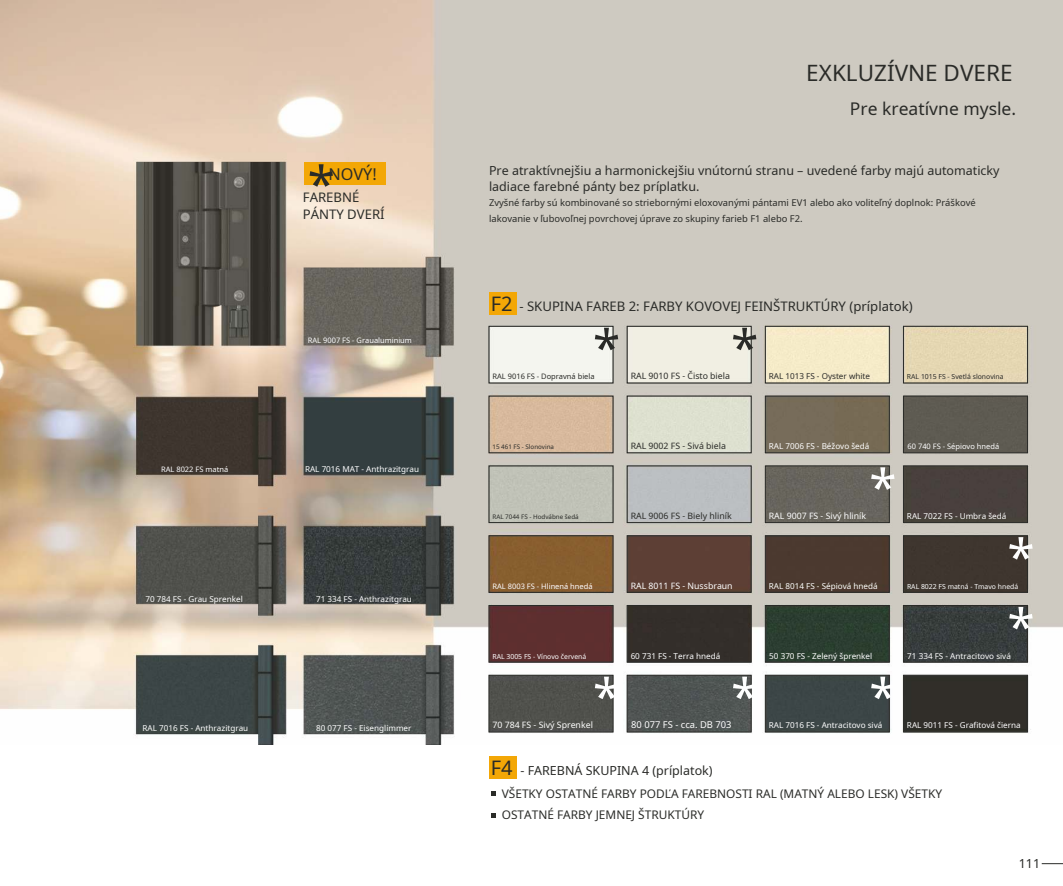
<style>
.page{position:relative;width:1063px;height:886px;background:#fff}
.page>*{position:absolute;margin:0;border:0;box-sizing:border-box;transform-origin:0 0}
.t1{font:50px "Noto Sans";color:#fefefe}
.t2{font:50px "Noto Sans";color:#2a2b28}
.t3{font:22.5px "Noto Sans";color:#2a2b28}
.t4{font:17.5px "Noto Sans";color:#2a2b28}
.t5{font:16.25px "Noto Sans";color:#2a2b28}
.t6{font:13.12px/16.5px "Noto Sans";color:#2a2b28}
.t7{font:12.5px/15.8px "Noto Sans";color:#2a2b28}
.t8{font:11.88px/20.6px "Noto Sans";color:#2a2b28}
.t9{font:9.38px/15.8px "Noto Sans";color:#2a2b28}
.t10{font:9.38px "Noto Sans";color:#fefefe}
.t11{font:8.75px "Noto Sans";color:#2a2b28}
.t12{font:8.75px "Noto Sans";color:#fefefe}
.t13{font:8.12px "Noto Sans";color:#fefefe}
.t14{font:8.12px "Noto Sans";color:#2a2b28}
.t15{font:7.5px "Noto Sans";color:#fefefe}
.t16{font:7.5px "Noto Sans";color:#2a2b28}
.t17{font:6.88px "Noto Sans";color:#fefefe}
.t18{font:6.88px "Noto Sans";color:#2a2b28}
.t19{font:6.25px "Noto Sans";color:#2a2b28}
.s1{font-size:20px}
</style>
<div class="page">
<svg style="left:1042px;top:863px;width:21px;height:1px"></svg>
<img style="left:0;top:0;width:1063px;height:745px">
<div style="left:489px;top:326px;width:124px;height:57px;border:1px solid #2a2b28"></div>
<div style="left:489px;top:396px;width:124px;height:57px;border:1px solid #2a2b28"></div>
<div style="left:489px;top:466px;width:124px;height:57px;border:1px solid #2a2b28"></div>
<div style="left:489px;top:535px;width:124px;height:57px;border:1px solid #2a2b28"></div>
<div style="left:489px;top:605px;width:124px;height:57px;border:1px solid #2a2b28"></div>
<div style="left:489px;top:675px;width:124px;height:57px;border:1px solid #2a2b28"></div>
<div style="left:627px;top:326px;width:124px;height:57px;border:1px solid #2a2b28"></div>
<div style="left:627px;top:396px;width:124px;height:57px;border:1px solid #2a2b28"></div>
<div style="left:627px;top:466px;width:124px;height:57px;border:1px solid #2a2b28"></div>
<div style="left:627px;top:535px;width:124px;height:57px;border:1px solid #2a2b28"></div>
<div style="left:627px;top:605px;width:124px;height:57px;border:1px solid #2a2b28"></div>
<div style="left:627px;top:675px;width:124px;height:57px;border:1px solid #2a2b28"></div>
<div style="left:765px;top:326px;width:125px;height:57px;border:1px solid #2a2b28"></div>
<div style="left:765px;top:396px;width:125px;height:57px;border:1px solid #2a2b28"></div>
<div style="left:765px;top:466px;width:125px;height:57px;border:1px solid #2a2b28"></div>
<div style="left:765px;top:535px;width:125px;height:57px;border:1px solid #2a2b28"></div>
<div style="left:765px;top:605px;width:125px;height:57px;border:1px solid #2a2b28"></div>
<div style="left:765px;top:675px;width:125px;height:57px;border:1px solid #2a2b28"></div>
<div style="left:903px;top:326px;width:125px;height:57px;border:1px solid #2a2b28"></div>
<div style="left:903px;top:396px;width:125px;height:57px;border:1px solid #2a2b28"></div>
<div style="left:903px;top:466px;width:125px;height:57px;border:1px solid #2a2b28"></div>
<div style="left:903px;top:535px;width:125px;height:57px;border:1px solid #2a2b28"></div>
<div style="left:903px;top:605px;width:125px;height:57px;border:1px solid #2a2b28"></div>
<div style="left:903px;top:675px;width:125px;height:57px;border:1px solid #2a2b28"></div>
<div style="left:489px;top:292px;width:27px;height:23px;background:#f3a706"></div>
<div style="left:304px;top:162px;width:82px;height:23px;background:#f3a706"></div>
<div style="left:489px;top:756px;width:27px;height:23px;background:#f3a706"></div>
<svg style="left:491px;top:791px;width:4px;height:4px"></svg>
<svg style="left:492px;top:813px;width:4px;height:4px"></svg>
<h2 class="t3" style="left:806px;top:57px;width:208px">EXKLUZÍVNE DVERE</h2>
<h3 class="t4" style="left:850px;top:96px;width:168px">Pre kreatívne mysle.</h3>
<h1 class="t2" style="left:307px;top:149px;width:29px">*</h1>
<h3 class="t5" style="left:328px;top:163px;width:50px">NOVÝ!</h3>
<h3 class="t7" style="left:489px;top:162px;width:512px">Pre atraktívnejšiu a harmonickejšiu vnútornú stranu – uvedené farby majú automaticky ladiace farebné pánty bez príplatku.</h3>
<p class="t9" style="left:489px;top:195px;width:488px">Zvyšné farby sú kombinované so striebornými eloxovanými pántami EV1 alebo ako voliteľný doplnok: Práškové lakovanie v ľubovoľnej povrchovej úprave zo skupiny farieb F1 alebo F2.</p>
<h3 class="t6" style="left:303px;top:189px;width:83px">FAREBNÉ<br>PÁNTY DVERÍ</h3>
<p class="t15" style="left:308px;top:335px;width:106px">RAL 9007 FS - Graualuminium</p>
<p class="t15" style="left:161px;top:464px;width:69px">RAL 8022 FS matná</p>
<p class="t13" style="left:305px;top:463px;width:116px">RAL 7016 MAT - Anthrazitgrau</p>
<p class="t13" style="left:145px;top:593px;width:99px">70 784 FS - Grau Sprenkel</p>
<p class="t13" style="left:316px;top:593px;width:97px">71 334 FS - Anthrazitgrau</p>
<h3 class="t6" style="left:491px;top:298px;width:423px"><span class="s1">F2</span> - SKUPINA FAREB 2: FARBY KOVOVEJ FEINŠTRUKTÚRY (príplatok)</h3>
<h1 class="t2" style="left:593px;top:312px;width:29px">*</h1>
<p class="t16" style="left:492px;top:371px;width:104px">RAL 9016 FS - Dopravná biela</p>
<h1 class="t2" style="left:731px;top:312px;width:29px">*</h1>
<p class="t11" style="left:631px;top:370px;width:101px">RAL 9010 FS - Čisto biela</p>
<p class="t14" style="left:769px;top:371px;width:103px">RAL 1013 FS - Oyster white</p>
<p class="t18" style="left:907px;top:372px;width:98px">RAL 1015 FS - Svetlá slonovina</p>
<p class="t19" style="left:492px;top:443px;width:63px">15 461 FS - Slonovina</p>
<p class="t11" style="left:631px;top:440px;width:97px">RAL 9002 FS - Sivá biela</p>
<p class="t13" style="left:769px;top:441px;width:102px">RAL 7006 FS - Béžovo šedá</p>
<p class="t15" style="left:908px;top:441px;width:93px">60 740 FS - Sépiovo hnedá</p>
<h1 class="t1" style="left:869px;top:452px;width:29px">*</h1>
<p class="t19" style="left:492px;top:512px;width:88px">RAL 7044 FS - Hodvábne šedá</p>
<p class="t11" style="left:631px;top:510px;width:103px">RAL 9006 FS - Biely hliník</p>
<p class="t12" style="left:769px;top:510px;width:99px">RAL 9007 FS - Sivý hliník</p>
<p class="t13" style="left:907px;top:510px;width:101px">RAL 7022 FS - Umbra šedá</p>
<h1 class="t1" style="left:1007px;top:522px;width:29px">*</h1>
<p class="t15" style="left:492px;top:581px;width:102px">RAL 8003 FS - Hlinená hnedá</p>
<p class="t12" style="left:631px;top:579px;width:104px">RAL 8011 FS - Nussbraun</p>
<p class="t13" style="left:769px;top:580px;width:110px">RAL 8014 FS - Sépiová hnedá</p>
<p class="t17" style="left:907px;top:581px;width:113px">RAL 8022 FS matná - Tmavo hnedá</p>
<h1 class="t1" style="left:1007px;top:591px;width:29px">*</h1>
<p class="t17" style="left:492px;top:651px;width:95px">RAL 3005 FS - Vínovo červená</p>
<p class="t13" style="left:631px;top:650px;width:91px">60 731 FS - Terra hnedá</p>
<p class="t13" style="left:769px;top:650px;width:105px">50 370 FS - Zelený šprenkel</p>
<p class="t13" style="left:907px;top:650px;width:105px">71 334 FS - Antracitovo sivá</p>
<h1 class="t1" style="left:593px;top:661px;width:167px">* *</h1>
<h1 class="t1" style="left:869px;top:661px;width:29px">*</h1>
<p class="t13" style="left:143px;top:722px;width:107px">RAL 7016 FS - Anthrazitgrau</p>
<p class="t13" style="left:316px;top:722px;width:97px">80 077 FS - Eisenglimmer</p>
<p class="t12" style="left:492px;top:719px;width:102px">70 784 FS - Sivý Sprenkel</p>
<p class="t10" style="left:631px;top:718px;width:102px">80 077 FS - cca. DB 703</p>
<p class="t13" style="left:769px;top:720px;width:115px">RAL 7016 FS - Antracitovo sivá</p>
<p class="t13" style="left:907px;top:720px;width:115px">RAL 9011 FS - Grafitová čierna</p>
<h3 class="t7" style="left:491px;top:762px;width:223px"><span class="s1">F4</span> - FAREBNÁ SKUPINA 4 (príplatok)</h3>
<h3 class="t8" style="left:502px;top:783px;width:442px">VŠETKY OSTATNÉ FARBY PODĽA FAREBNOSTI RAL (MATNÝ ALEBO LESK) VŠETKY<br>OSTATNÉ FARBY JEMNEJ ŠTRUKTÚRY</h3>
<h3 class="t7" style="left:1019px;top:855px;width:23px">111</h3>
</div>
